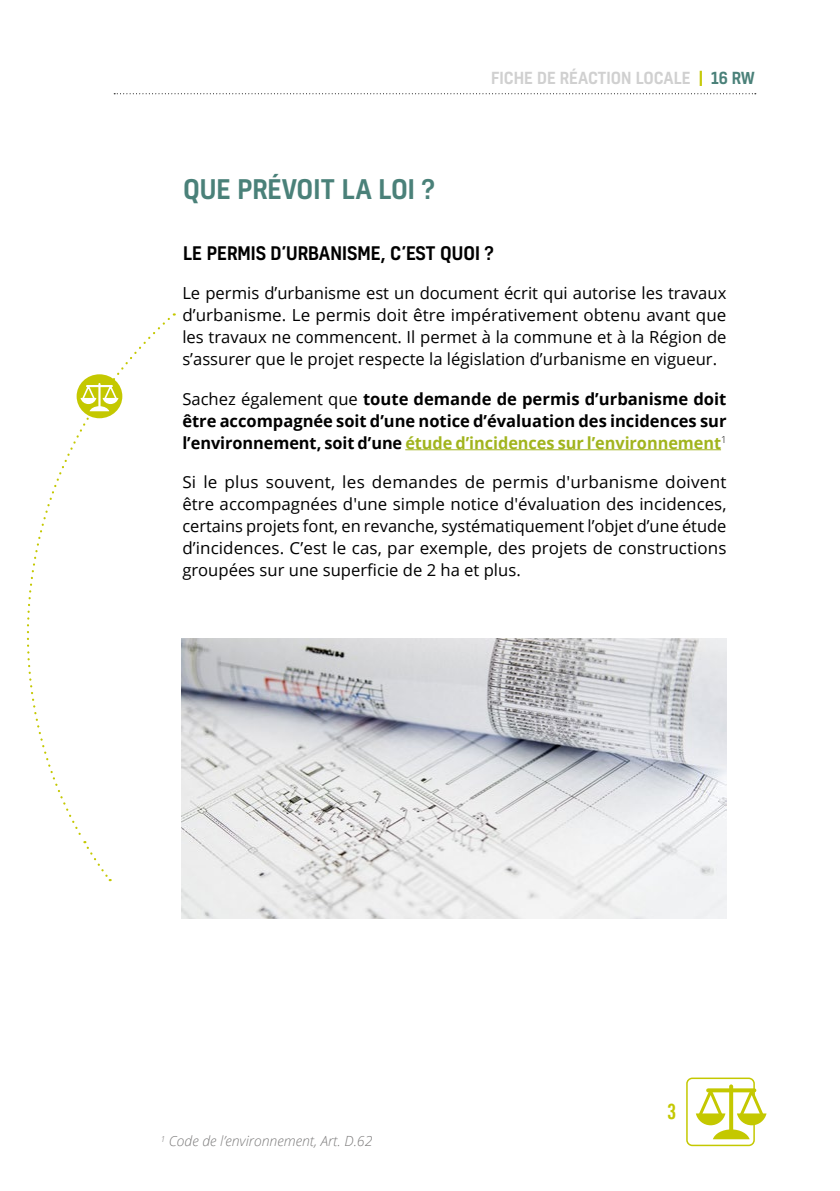
<style>
.page{position:relative;width:840px;height:1191px;background:#fff}
.page>*{position:absolute;margin:0;border:0;box-sizing:border-box;transform-origin:0 0}
.t1{font:500 26px "Kelson";color:#4a8179}
.t2{font:21px "Trade Gothic Bold Cond Twenty";color:#c4c800}
.t3{font:500 18px "Kelson";color:#000}
.t4{font:16.6px/22px "Open Sans";color:#000;text-align:justify}
.t5{font:700 16.6px/22px "Open Sans";letter-spacing:-.005em;color:#000;text-align:justify}
.t6{font:500 16px "Kelson";color:#d0d0d0}
.t7{font:italic 300 14px "Open Sans";color:#7c7b7b}
.s1{color:#c4c800}
.s2{color:#4a8179}
.s3{font-weight:400}
.s4{color:#a1b41d}
</style>
<div class="page">
<svg style="left:114px;top:93px;width:641px;height:1px"></svg>
<div style="left:685px;top:1077px;width:69px;height:69px;border:2px solid #c4c800;border-radius:5px"></div>
<svg style="left:695px;top:1084px;width:71px;height:55px"></svg>
<hr style="left:405px;top:449px;width:315px;height:1px;background:#a1b41d">
<svg style="left:26px;top:317px;width:144px;height:525px"></svg>
<svg style="left:84px;top:841px;width:27px;height:40px"></svg>
<div style="left:77px;top:374px;width:45px;height:44px;background:#c4c800;border-radius:50%"></div>
<svg style="left:80px;top:383px;width:38px;height:28px"></svg>
<img style="left:181px;top:638px;width:545px;height:280px">
<h1 class="t1" style="left:183px;top:171px;width:253px">QUE PRÉVOIT LA LOI ?</h1>
<p class="t6" style="left:491px;top:67px;width:265px">FICHE DE RÉACTION LOCALE <span class="s1">|</span> <span class="s2">16 RW</span></p>
<p class="t3" style="left:183px;top:241px;width:312px">LE PERMIS D’URBANISME, C’EST QUOI ?</p>
<p class="t4" style="left:182px;top:282px;width:545px">Le permis d’urbanisme est un document écrit qui autorise les travaux d’urbanisme. Le permis doit être impérativement obtenu avant que les travaux ne commencent. Il permet à la commune et à la Région de s’assurer que le projet respecte la législation d’urbanisme en vigueur.</p>
<p class="t5" style="left:182px;top:387px;width:545px"><span class="s3">Sachez également que</span> toute demande de permis d’urbanisme doit être accompagnée soit d’une notice d’évaluation des incidences sur l’environnement, soit d’une <span class="s4">étude d’incidences sur l’environnement</span><sup>1</sup></p>
<p class="t4" style="left:182px;top:470px;width:545px">Si le plus souvent, les demandes de permis d'urbanisme doivent être accompagnées d'une simple notice d'évaluation des incidences, certains projets font, en revanche, systématiquement l’objet d’une étude d’incidences. C’est le cas, par exemple, des projets de constructions groupées sur une superficie de 2 ha et plus.</p>
<p class="t7" style="left:161px;top:1131px;width:213px"><sup>1</sup> Code de l’environnement, Art. D.62</p>
<p class="t2" style="left:666px;top:1099px;width:11px">3</p>
</div>
